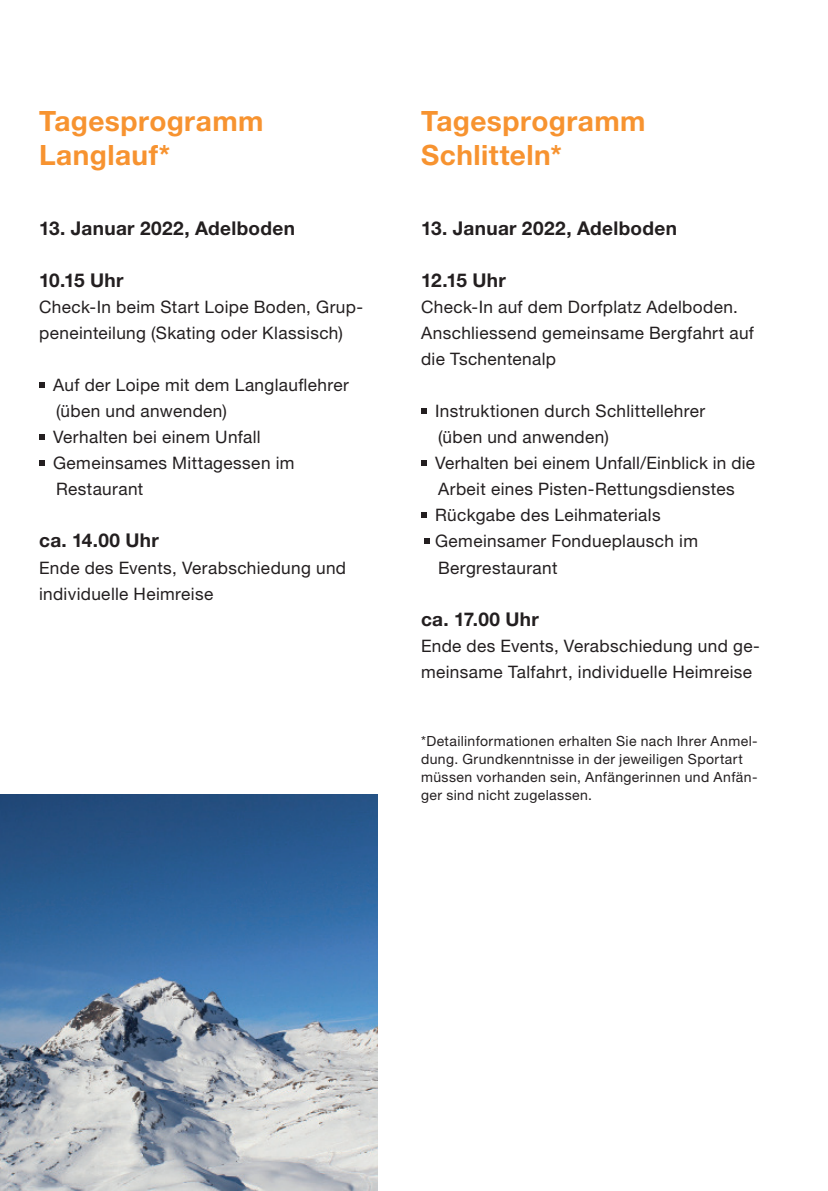
<style>
.page{position:relative;width:828px;height:1191px;background:#fff}
.page>*{position:absolute;margin:0;border:0;box-sizing:border-box;transform-origin:0 0}
.t1{font:700 28px/34px "Helvetica Neue LT Std";letter-spacing:.015em;color:#f79330}
.t2{font:700 19px "Helvetica Neue LT Std";letter-spacing:.015em;color:#231f20}
.t3{font:17.2px/26px "Helvetica Neue LT Std";letter-spacing:.02em;color:#231f20}
.t4{font:14px/18px "Helvetica Neue LT Std";letter-spacing:.03em;color:#231f20}
</style>
<div class="page">
<svg style="left:421px;top:408px;width:6px;height:6px"></svg>
<svg style="left:421px;top:460px;width:6px;height:6px"></svg>
<svg style="left:421px;top:512px;width:6px;height:6px"></svg>
<svg style="left:424px;top:538px;width:6px;height:6px"></svg>
<svg style="left:39px;top:382px;width:6px;height:6px"></svg>
<svg style="left:39px;top:434px;width:6px;height:6px"></svg>
<svg style="left:39px;top:460px;width:6px;height:6px"></svg>
<img style="left:0;top:794px;width:378px;height:397px">
<h1 class="t1" style="left:39px;top:103px;width:226px">Tagesprogramm<br>Langlauf*</h1>
<p class="t2" style="left:39px;top:217px;width:257px">13. Januar 2022, Adelboden</p>
<p class="t2" style="left:39px;top:269px;width:86px">10.15 Uhr</p>
<p class="t3" style="left:39px;top:294px;width:326px">Check-In beim Start Loipe Boden, Grup&shy;peneinteilung (Skating oder Klassisch)</p>
<p class="t3" style="left:53px;top:372px;width:297px">Auf der Loipe mit dem Langlauflehrer (üben und anwenden)<br>Verhalten bei einem Unfall<br>Gemeinsames Mittagessen im<br>Restaurant</p>
<p class="t2" style="left:39px;top:529px;width:121px">ca. 14.00 Uhr</p>
<p class="t3" style="left:39px;top:554px;width:308px">Ende des Events, Verabschiedung und individuelle Heimreise</p>
<h1 class="t1" style="left:421px;top:103px;width:226px">Tagesprogramm<br>Schlitteln*</h1>
<p class="t2" style="left:421px;top:217px;width:257px">13. Januar 2022, Adelboden</p>
<p class="t2" style="left:421px;top:269px;width:86px">12.15 Uhr</p>
<p class="t3" style="left:421px;top:294px;width:334px">Check-In auf dem Dorfplatz Adelboden.<br>Anschliessend gemeinsame Bergfahrt auf die Tschentenalp</p>
<p class="t3" style="left:435px;top:398px;width:321px">Instruktionen durch Schlittellehrer<br>(üben und anwenden)<br>Verhalten bei einem Unfall/Einblick in die<br>Arbeit eines Pisten-Rettungsdienstes<br>Rückgabe des Leihmaterials<br>Gemeinsamer Fondueplausch im<br>Bergrestaurant</p>
<p class="t2" style="left:421px;top:607px;width:119px">ca. 17.00 Uhr</p>
<p class="t3" style="left:421px;top:632px;width:340px">Ende des Events, Verabschiedung und ge&shy;meinsame Talfahrt, individuelle Heimreise</p>
<p class="t4" style="left:421px;top:731px;width:338px">*Detailinformationen erhalten Sie nach Ihrer Anmel&shy;dung. Grundkenntnisse in der jeweiligen Sportart müssen vorhanden sein, Anfängerinnen und Anfän&shy;ger sind nicht zugelassen.</p>
</div>
